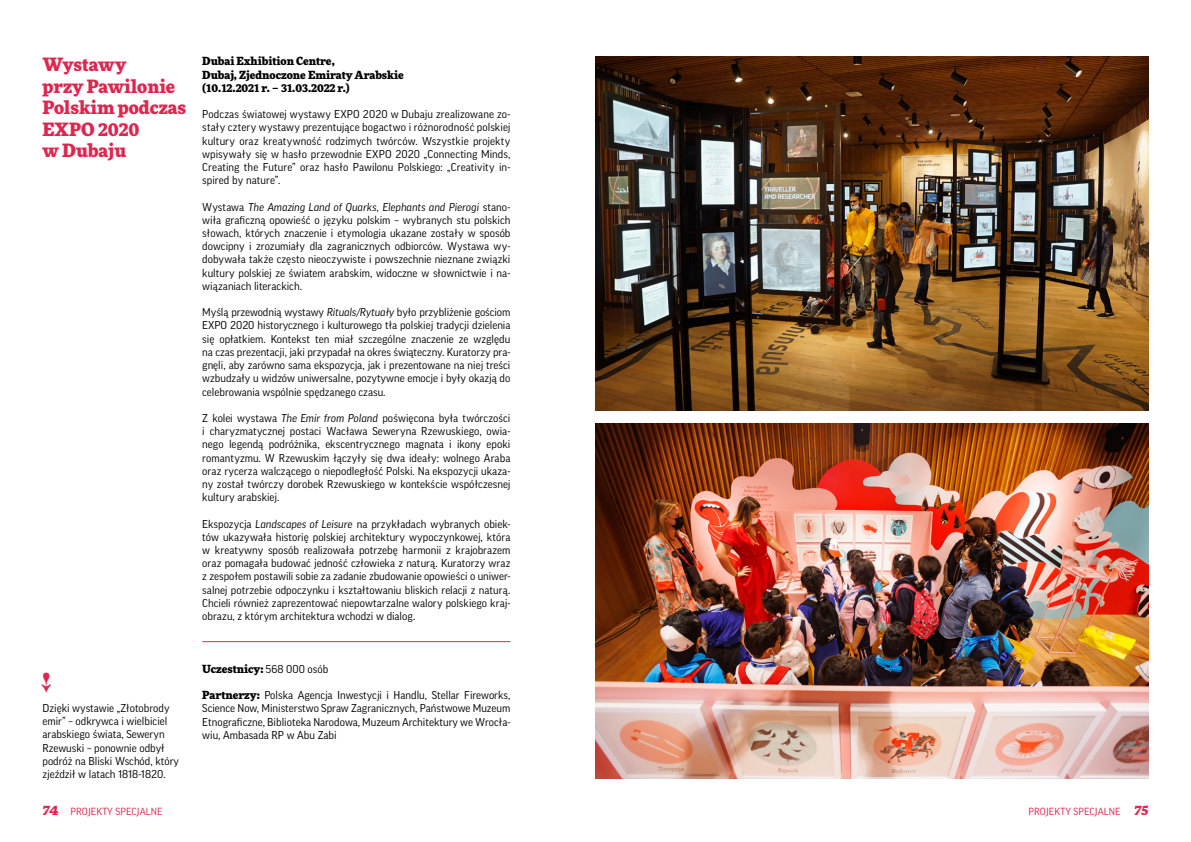
<style>
.page{position:relative;width:1191px;height:842px;background:#fff}
.page>*{position:absolute;margin:0;border:0;box-sizing:border-box;transform-origin:0 0}
.t1{font:900 18px/21.6px "More Pro";color:#dc2850}
.t2{font:11px/13.2px "Good Pro";color:#000;text-align:justify}
.t3{font:900 11px/13.2px "More Pro";color:#000}
.t4{font:10px "Good Pro";letter-spacing:.01em;color:#dc2850}
.s1{font-style:italic}
.s2{font-family:"Good Pro";font-weight:400}
.s3{font-family:"More Pro";font-weight:900}
.s4{font-family:"More Pro";font-weight:900;font-style:italic;font-stretch:expanded;font-size:13px}
</style>
<div class="page">
<hr style="left:202px;top:641px;width:308px;height:1px;background:#dc2850">
<img style="left:595px;top:57px;width:553px;height:721px">
<div style="left:595px;top:412px;width:578px;height:11px;background:#fff"></div>
<h1 class="t1" style="left:43px;top:52px;width:145px">Wystawy<br>przy Pawilonie<br>Polskim podczas<br>EXPO 2020<br>w Dubaju</h1>
<p class="t3" style="left:202px;top:54px;width:203px">Dubai Exhibition Centre,<br>Dubaj, Zjednoczone Emiraty Arabskie (10.12.2021 r. – 31.03.2022 r.)</p>
<p class="t2" style="left:202px;top:108px;width:310px">Podczas światowej wystawy EXPO 2020 w Dubaju zrealizowane zo&shy;stały cztery wystawy prezentujące bogactwo i różnorodność polskiej kultury oraz kreatywność rodzimych twórców. Wszystkie projekty wpisywały się w hasło przewodnie EXPO 2020 „Connecting Minds, Creating the Future” oraz hasło Pawilonu Polskiego: „Creativity in&shy;spired by nature”.</p>
<p class="t2" style="left:202px;top:200px;width:310px">Wystawa <span class="s1">The Amazing Land of Quarks, Elephants and Pierogi</span> stano&shy;wiła graficzną opowieść o języku polskim – wybranych stu polskich słowach, których znaczenie i etymologia ukazane zostały w sposób dowcipny i zrozumiały dla zagranicznych odbiorców. Wystawa wy&shy;dobywała także często nieoczywiste i powszechnie nieznane związki kultury polskiej ze światem arabskim, widoczne w słownictwie i na&shy;wiązaniach literackich.</p>
<p class="t2" style="left:202px;top:306px;width:310px">Myślą przewodnią wystawy <span class="s1">Rituals/Rytuały</span> było przybliżenie gościom EXPO 2020 historycznego i kulturowego tła polskiej tradycji dzielenia się opłatkiem. Kontekst ten miał szczególne znaczenie ze względu na czas prezentacji, jaki przypadał na okres świąteczny. Kuratorzy pra&shy;gnęli, aby zarówno sama ekspozycja, jak i prezentowane na niej treści wzbudzały u widzów uniwersalne, pozytywne emocje i były okazją do celebrowania wspólnie spędzanego czasu.</p>
<p class="t2" style="left:202px;top:411px;width:310px">Z kolei wystawa <span class="s1">The Emir from Poland</span> poświęcona była twórczości i charyzmatycznej postaci Wacława Seweryna Rzewuskiego, owia&shy;nego legendą podróżnika, ekscentrycznego magnata i ikony epoki romantyzmu. W Rzewuskim łączyły się dwa ideały: wolnego Araba oraz rycerza walczącego o niepodległość Polski. Na ekspozycji ukaza&shy;ny został twórczy dorobek Rzewuskiego w kontekście współczesnej kultury arabskiej.</p>
<p class="t2" style="left:202px;top:517px;width:310px">Ekspozycja <span class="s1">Landscapes of Leisure</span> na przykładach wybranych obiek&shy;tów ukazywała historię polskiej architektury wypoczynkowej, która w kreatywny sposób realizowała potrzebę harmonii z krajobrazem oraz pomagała budować jedność człowieka z naturą. Kuratorzy wraz z zespołem postawili sobie za zadanie zbudowanie opowieści o uniwer&shy;salnej potrzebie odpoczynku i kształtowaniu bliskich relacji z naturą.<br>Chcieli również zaprezentować niepowtarzalne walory polskiego kraj&shy;obrazu, z którym architektura wchodzi w dialog.</p>
<p class="t2" style="left:43px;top:701px;width:138px;text-align:left">Dzięki wystawie „Złotobrody emir” – odkrywca i wielbiciel arabskiego świata, Seweryn<br>Rzewuski – ponownie odbył podróż na Bliski Wschód, który zjeździł w latach 1818-1820.</p>
<p class="t3" style="left:202px;top:661px;width:127px">Uczestnicy: <span class="s2">568 000 osób</span></p>
<p class="t2" style="left:202px;top:688px;width:310px"><span class="s3">Partnerzy:</span> Polska Agencja Inwestycji i Handlu, Stellar Fireworks, Science Now, Ministerstwo Spraw Zagranicznych, Państwowe Muzeum Etnograficzne, Biblioteka Narodowa, Muzeum Architektury we Wrocła&shy;wiu, Ambasada RP w Abu Zabi</p>
<p class="t4" style="left:43px;top:806px;width:122px"><span class="s4">74</span> PROJEKTY SPECJALNE</p>
<p class="t4" style="left:1028px;top:806px;width:121px">PROJEKTY SPECJALNE <span class="s4">75</span></p>
</div>
